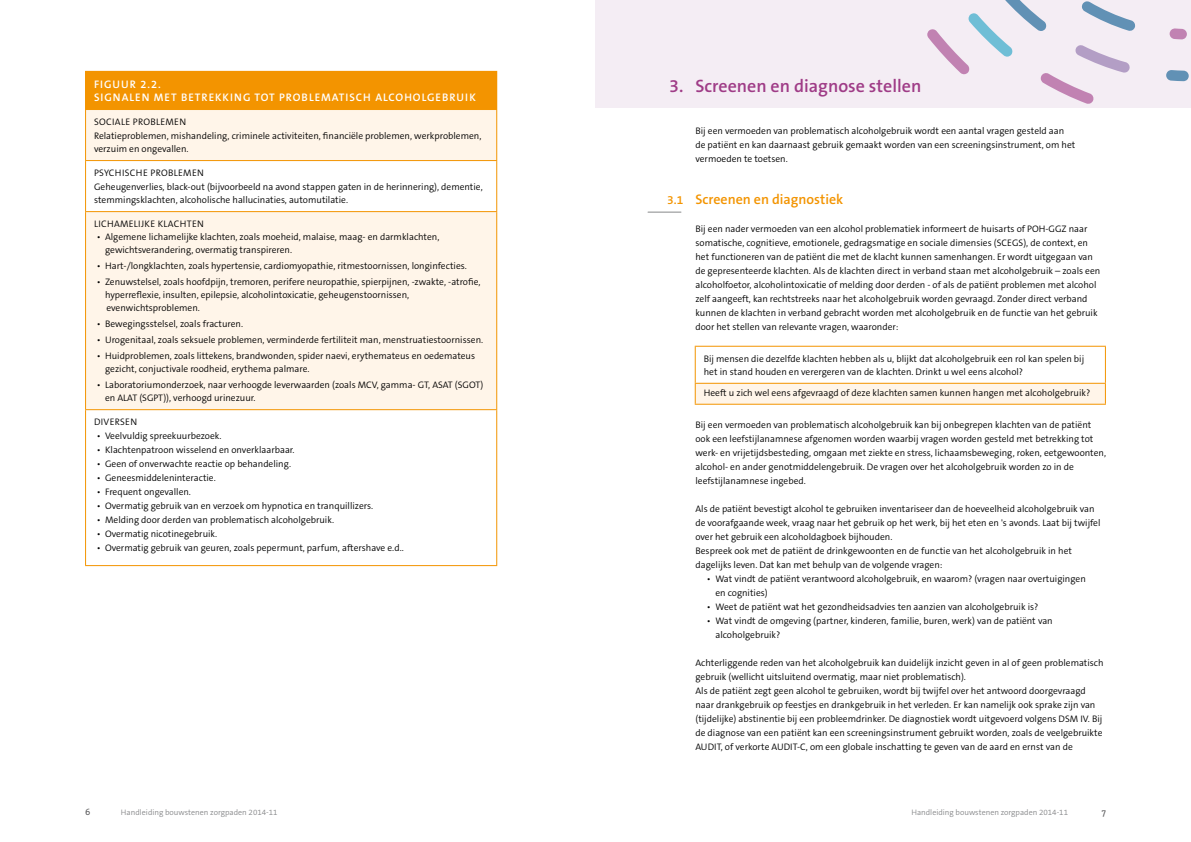
<style>
.page{position:relative;width:1191px;height:842px;background:#fff}
.page>*{position:absolute;margin:0;border:0;box-sizing:border-box;transform-origin:0 0}
.t1{font:600 18px "The Sans B6";color:#9f3c87}
.t2{font:600 14px "The Sans B6";color:#f39400}
.t3{font:600 12px "The Sans B6";color:#f39400}
.t4{font:600 11px/13px "The Sans B6";letter-spacing:.21em;color:#fff}
.t5{font:300 9.5px/14px "The Sans B4";color:#000}
.t6{font:9px "The Serif";color:#58585a}
.t7{font:300 8px "The Sans B4";color:#87888a}
</style>
<div class="page">
<div style="left:86px;top:71px;width:411px;height:39px;background:#f39400"></div>
<div style="left:86px;top:110px;width:410px;height:50px;background:#fff5e9"></div>
<svg style="left:86px;top:161px;width:410px;height:404px;fill:#fff7ed"></svg>
<hr style="left:85px;top:71px;width:412px;height:1px;background:#f39400">
<hr style="left:85px;top:72px;width:1px;height:37px;background:#f39400">
<hr style="left:85px;top:109px;width:412px;height:1px;background:#f39400">
<hr style="left:85px;top:110px;width:1px;height:50px;background:#f39400">
<hr style="left:496px;top:110px;width:1px;height:50px;background:#f39400">
<hr style="left:85px;top:160px;width:412px;height:1px;background:#f39400">
<hr style="left:85px;top:161px;width:1px;height:50px;background:#f39400">
<hr style="left:496px;top:161px;width:1px;height:50px;background:#f39400">
<hr style="left:85px;top:211px;width:412px;height:1px;background:#f39400">
<hr style="left:85px;top:212px;width:1px;height:197px;background:#f39400">
<hr style="left:496px;top:212px;width:1px;height:197px;background:#f39400">
<hr style="left:85px;top:409px;width:412px;height:1px;background:#f39400">
<hr style="left:85px;top:410px;width:1px;height:155px;background:#f39400">
<hr style="left:496px;top:410px;width:1px;height:155px;background:#f39400">
<hr style="left:85px;top:565px;width:412px;height:1px;background:#f39400">
<div style="left:595px;top:0;width:596px;height:108px;background:#f4edf4"></div>
<svg style="left:1166px;top:70px;width:22px;height:11px"></svg>
<svg style="left:1169px;top:28px;width:17px;height:11px"></svg>
<svg style="left:927px;top:0;width:208px;height:104px"></svg>
<hr style="left:648px;top:212px;width:33px;height:1px;background:#87888a">
<div style="left:695px;top:383px;width:410px;height:21px;background:#fff5e9"></div>
<hr style="left:694px;top:346px;width:412px;height:1px;background:#f39400">
<hr style="left:694px;top:347px;width:1px;height:36px;background:#f39400">
<hr style="left:1105px;top:347px;width:1px;height:36px;background:#f39400">
<hr style="left:694px;top:383px;width:412px;height:1px;background:#f39400">
<svg style="left:694px;top:384px;width:1px;height:20px"></svg>
<svg style="left:1105px;top:384px;width:1px;height:20px"></svg>
<hr style="left:694px;top:404px;width:412px;height:1px;background:#f39400">
<p class="t4" style="left:94px;top:78px;width:383px">Figuur 2.2.<br>Signalen met betrekki ng tot problematisch alcoholgebrui k</p>
<p class="t5" style="left:94px;top:115px;width:12px">Sociale</p>
<p class="t5" style="left:94px;top:115px;width:389px;text-indent:39px">problemen<br>Relatieproblemen, mishandeling, criminele activiteiten, financiële problemen, werkproblemen,</p>
<p class="t5" style="left:94px;top:142px;width:96px">verzuim en ongevallen.</p>
<p class="t5" style="left:94px;top:166px;width:22px">Psychische</p>
<p class="t5" style="left:94px;top:166px;width:390px;text-indent:56px">problemen<br>Geheugenverlies, black-out (bijvoorbeeld na avond stappen gaten in de herinnering), dementie,</p>
<p class="t5" style="left:94px;top:193px;width:255px">stemmingsklachten, alcoholische hallucinaties, automutilatie.</p>
<p class="t5" style="left:94px;top:217px;width:11px">Lichamelijke</p>
<p class="t5" style="left:158px;top:217px;width:7px">klachten</p>
<p class="t5" style="left:105px;top:231px;width:336px;line-height:13px;text-indent:-8px">• Algemene lichamelijke klachten, zoals moeheid, malaise, maag- en darmklachten, gewichtsverandering, overmatig transpireren.</p>
<p class="t5" style="left:97px;top:259px;width:371px">• Hart-/longklachten, zoals hypertensie, cardiomyopathie, ritmestoornissen, longinfecties.</p>
<p class="t5" style="left:105px;top:276px;width:377px;line-height:13px;text-indent:-8px">• Zenuwstelsel, zoals hoofdpijn, tremoren, perifere neuropathie, spierpijnen, -zwakte, -atrofie, hyperreflexie, insulten, epilepsie, alcoholintoxicatie, geheugenstoornissen, evenwichtsproblemen.</p>
<p class="t5" style="left:97px;top:317px;width:148px">• Bewegingsstelsel, zoals fracturen.</p>
<p class="t5" style="left:97px;top:333px;width:388px">• Urogenitaal, zoals seksuele problemen, verminderde fertiliteit man, menstruatiestoornissen.</p>
<p class="t5" style="left:105px;top:350px;width:371px;line-height:13px;text-indent:-8px">• Huidproblemen, zoals littekens, brandwonden, spider naevi, erythemateus en oedemateus gezicht, conjuctivale roodheid, erythema palmare.</p>
<p class="t5" style="left:105px;top:379px;width:380px;line-height:13px;text-indent:-8px">• Laboratoriumonderzoek, naar verhoogde leverwaarden (zoals MCV, gamma- GT, ASAT (SGOT) en ALAT (SGPT)), verhoogd urinezuur.</p>
<p class="t5" style="left:94px;top:415px;width:7px">diversen</p>
<p class="t5" style="left:97px;top:429px;width:126px">• Veelvuldig spreekuurbezoek.</p>
<p class="t5" style="left:97px;top:443px;width:199px">• Klachtenpatroon wisselend en onverklaarbaar.</p>
<p class="t5" style="left:97px;top:457px;width:196px">• Geen of onverwachte reactie op behandeling.</p>
<p class="t5" style="left:97px;top:471px;width:120px">• Geneesmiddeleninteractie.</p>
<p class="t5" style="left:97px;top:485px;width:96px">• Frequent ongevallen.</p>
<p class="t5" style="left:97px;top:499px;width:278px">• Overmatig gebruik van en verzoek om hypnotica en tranquillizers.</p>
<p class="t5" style="left:97px;top:513px;width:239px">• Melding door derden van problematisch alcoholgebruik.</p>
<p class="t5" style="left:97px;top:527px;width:122px">• Overmatig nicotinegebruik.</p>
<p class="t5" style="left:97px;top:541px;width:308px">• Overmatig gebruik van geuren, zoals pepermunt, parfum, aftershave e.d..</p>
<h1 class="t1" style="left:669px;top:76px;width:16px">3.</h1>
<p class="t3" style="left:667px;top:194px;width:18px">3.1</p>
<h1 class="t1" style="left:695px;top:76px;width:227px">Screenen en diagnose stellen</h1>
<p class="t5" style="left:695px;top:124px;width:381px">Bij een vermoeden van problematisch alcoholgebruik wordt een aantal vragen gesteld aan de patiënt en kan daarnaast gebruik gemaakt worden van een screeningsinstrument, om het vermoeden te toetsen.</p>
<h2 class="t2" style="left:695px;top:192px;width:149px">Screenen en diagnostiek</h2>
<p class="t5" style="left:695px;top:222px;width:406px">Bij een nader vermoeden van een alcohol problematiek informeert de huisarts of POH-GGZ naar somatische, cognitieve, emotionele, gedragsmatige en sociale dimensies (SCEGS), de context, en het functioneren van de patiënt die met de klacht kunnen samenhangen. Er wordt uitgegaan van de gepresenteerde klachten. Als de klachten direct in verband staan met alcoholgebruik – zoals een alcoholfoetor, alcoholintoxicatie of melding door derden - of als de patiënt problemen met alcohol zelf aangeeft, kan rechtstreeks naar het alcoholgebruik worden gevraagd. Zonder direct verband kunnen de klachten in verband gebracht worden met alcoholgebruik en de functie van het gebruik door het stellen van relevante vragen, waaronder:</p>
<p class="t5" style="left:703px;top:352px;width:382px;line-height:13px">Bij mensen die dezelfde klachten hebben als u, blijkt dat alcoholgebruik een rol kan spelen bij het in stand houden en verergeren van de klachten. Drinkt u wel eens alcohol?</p>
<p class="t5" style="left:703px;top:386px;width:388px">Heeft u zich wel eens afgevraagd of deze klachten samen kunnen hangen met alcoholgebruik?</p>
<p class="t5" style="left:695px;top:418px;width:412px">Bij een vermoeden van problematisch alcoholgebruik kan bij onbegrepen klachten van de patiënt ook een leefstijlanamnese afgenomen worden waarbij vragen worden gesteld met betrekking tot werk- en vrijetijdsbesteding, omgaan met ziekte en stress, lichaamsbeweging, roken, eetgewoonten, alcohol- en ander genotmiddelengebruik. De vragen over het alcoholgebruik worden zo in de leefstijlanamnese ingebed.</p>
<p class="t5" style="left:695px;top:502px;width:406px">Als de patiënt bevestigt alcohol te gebruiken inventariseer dan de hoeveelheid alcoholgebruik van de voorafgaande week, vraag naar het gebruik op het werk, bij het eten en 's avonds. Laat bij twijfel over het gebruik een alcoholdagboek bijhouden.<br>Bespreek ook met de patiënt de drinkgewoonten en de functie van het alcoholgebruik in het dagelijks leven. Dat kan met behulp van de volgende vragen:</p>
<p class="t5" style="left:715px;top:572px;width:372px;text-indent:-9px">• Wat vindt de patiënt verantwoord alcoholgebruik, en waarom? (vragen naar overtuigingen en cognities)</p>
<p class="t5" style="left:707px;top:600px;width:333px">• Weet de patiënt wat het gezondheidsadvies ten aanzien van alcoholgebruik is?</p>
<p class="t5" style="left:715px;top:614px;width:339px;text-indent:-9px">• Wat vindt de omgeving (partner, kinderen, familie, buren, werk) van de patiënt van alcoholgebruik?</p>
<p class="t5" style="left:695px;top:656px;width:409px">Achterliggende reden van het alcoholgebruik kan duidelijk inzicht geven in al of geen problematisch gebruik (wellicht uitsluitend overmatig, maar niet problematisch).<br>Als de patiënt zegt geen alcohol te gebruiken, wordt bij twijfel over het antwoord doorgevraagd naar drankgebruik op feestjes en drankgebruik in het verleden. Er kan namelijk ook sprake zijn van (tijdelijke) abstinentie bij een probleemdrinker. De diagnostiek wordt uitgevoerd volgens DSM IV. Bij de diagnose van een patiënt kan een screeningsinstrument gebruikt worden, zoals de veelgebruikte AUDIT, of verkorte AUDIT-C, om een globale inschatting te geven van de aard en ernst van de</p>
<p class="t6" style="left:85px;top:804px;width:7px">6</p>
<p class="t7" style="left:121px;top:808px;width:158px">Handleiding bouwstenen zorgpaden 2014-11</p>
<p class="t7" style="left:911px;top:808px;width:158px">Handleiding bouwstenen zorgpaden 2014-11</p>
<p class="t6" style="left:1101px;top:804px;width:6px">7</p>
</div>
